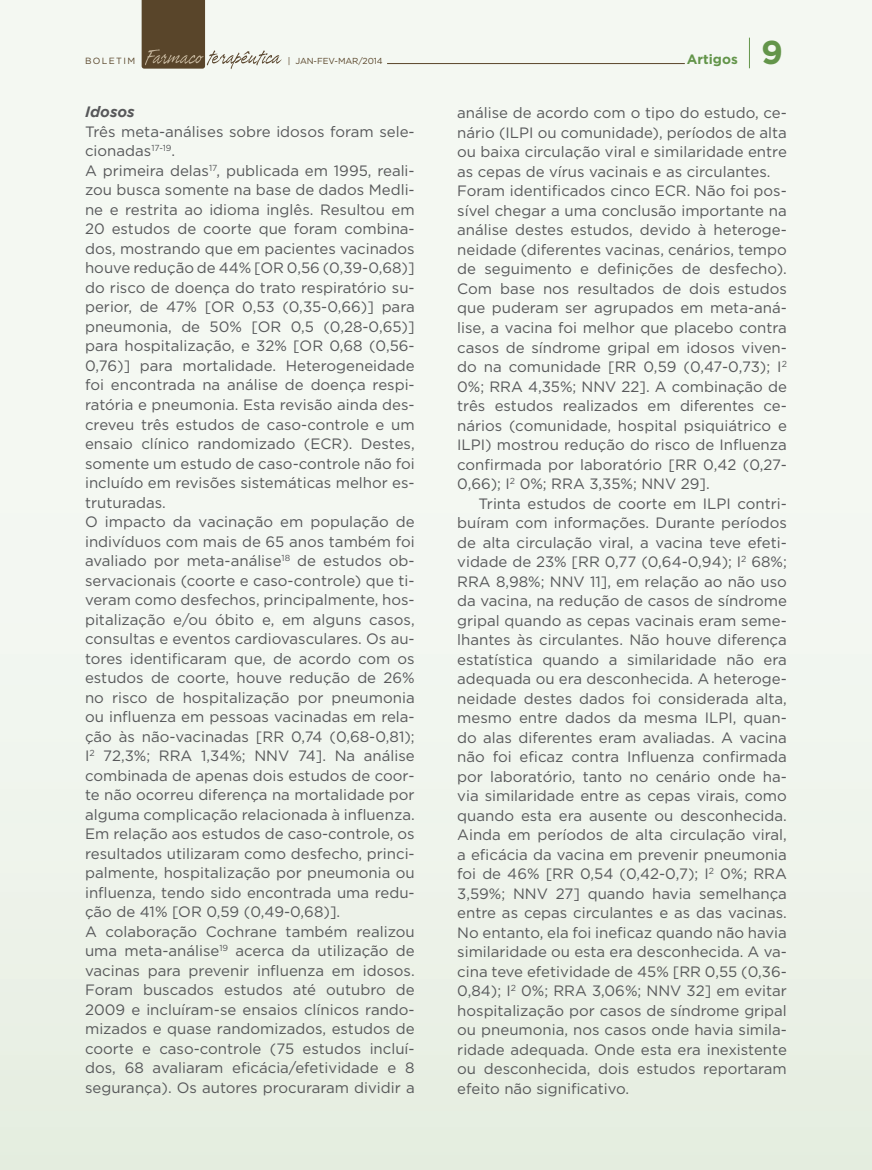
<style>
.page{position:relative;width:872px;height:1170px;background:#fff}
.page>*{position:absolute;margin:0;border:0;box-sizing:border-box;transform-origin:0 0}
.t1{font:700 33px "Gotham";color:#63954a}
.t2{font:15px/19.5px "Gotham";color:#57585a}
.t3{font:italic 700 15px "Gotham";color:#57585a}
.t4{font:700 13.5px "Gotham";color:#63954a}
.t5{font:9px "Gotham";letter-spacing:.15em;color:#59452a}
.t6{font:8.7px "Gotham";letter-spacing:-.01em;color:#59452a}
</style>
<div class="page">
<div style="left:0;top:0;width:872px;height:1169px;background:linear-gradient(to right,#f0f5ee,#f0f5ee)"></div>
<svg style="left:142px;top:0;width:140px;height:69px"></svg>
<hr style="left:749px;top:38px;width:1px;height:30px;background:#63954a">
<hr style="left:387px;top:63px;width:298px;height:1px;background:#59452a">
<p class="t5" style="left:85px;top:55px;width:52px">BOLETIM</p>
<p class="t6" style="left:288px;top:55px;width:96px">| JAN-FEV-MAR/2014</p>
<p class="t4" style="left:687px;top:50px;width:52px">Artigos</p>
<h1 class="t1" style="left:761px;top:30px;width:23px">9</h1>
<p class="t3" style="left:85px;top:103px;width:51px">Idosos</p>
<p class="t2" style="left:85px;top:121px;width:331px">Três meta-análises sobre idosos foram sele&shy;cionadas<sup>17-19</sup>.<br>A primeira delas<sup>17</sup>, publicada em 1995, reali&shy;zou busca somente na base de dados Medli&shy;ne e restrita ao idioma inglês. Resultou em 20 estudos de coorte que foram combina&shy;dos, mostrando que em pacientes vacinados houve redução de 44% [OR 0,56 (0,39-0,68)] do risco de doença do trato respiratório su&shy;perior, de 47% [OR 0,53 (0,35-0,66)] para pneumonia, de 50% [OR 0,5 (0,28-0,65)] para hospitalização, e 32% [OR 0,68 (0,56- 0,76)] para mortalidade. Heterogeneidade foi encontrada na análise de doença respi&shy;ratória e pneumonia. Esta revisão ainda des&shy;creveu três estudos de caso-controle e um ensaio clínico randomizado (ECR). Destes, somente um estudo de caso-controle não foi incluído em revisões sistemáticas melhor es&shy;truturadas.<br>O impacto da vacinação em população de indivíduos com mais de 65 anos também foi avaliado por meta-análise<sup>18</sup> de estudos ob&shy;servacionais (coorte e caso-controle) que ti&shy;veram como desfechos, principalmente, hos&shy;pitalização e/ou óbito e, em alguns casos, consultas e eventos cardiovasculares. Os au&shy;tores identificaram que, de acordo com os estudos de coorte, houve redução de 26% no risco de hospitalização por pneumonia ou influenza em pessoas vacinadas em rela&shy;ção às não-vacinadas [RR 0,74 (0,68-0,81); I<sup>2</sup> 72,3%; RRA 1,34%; NNV 74]. Na análise combinada de apenas dois estudos de coor&shy;te não ocorreu diferença na mortalidade por alguma complicação relacionada à influenza.<br>Em relação aos estudos de caso-controle, os resultados utilizaram como desfecho, princi&shy;palmente, hospitalização por pneumonia ou influenza, tendo sido encontrada uma redu&shy;ção de 41% [OR 0,59 (0,49-0,68)].<br>A colaboração Cochrane também realizou uma meta-análise<sup>19</sup> acerca da utilização de vacinas para prevenir influenza em idosos.<br>Foram buscados estudos até outubro de 2009 e incluíram-se ensaios clínicos rando&shy;mizados e quase randomizados, estudos de coorte e caso-controle (75 estudos incluí&shy;dos, 68 avaliaram eficácia/efetividade e 8 segurança). Os autores procuraram dividir a</p>
<p class="t2" style="left:457px;top:103px;width:331px">análise de acordo com o tipo do estudo, ce&shy;nário (ILPI ou comunidade), períodos de alta ou baixa circulação viral e similaridade entre as cepas de vírus vacinais e as circulantes.<br>Foram identificados cinco ECR. Não foi pos&shy;sível chegar a uma conclusão importante na análise destes estudos, devido à heteroge&shy;neidade (diferentes vacinas, cenários, tempo de seguimento e definições de desfecho).<br>Com base nos resultados de dois estudos que puderam ser agrupados em meta-aná&shy;lise, a vacina foi melhor que placebo contra casos de síndrome gripal em idosos viven&shy;do na comunidade [RR 0,59 (0,47-0,73); I<sup>2<br></sup>0%; RRA 4,35%; NNV 22]. A combinação de três estudos realizados em diferentes ce&shy;nários (comunidade, hospital psiquiátrico e ILPI) mostrou redução do risco de Influenza confirmada por laboratório [RR 0,42 (0,27- 0,66); I<sup>2</sup> 0%; RRA 3,35%; NNV 29].</p>
<p class="t2" style="left:457px;top:493px;width:331px;text-align:justify;text-indent:21px">Trinta estudos de coorte em ILPI contri&shy;buíram com informações. Durante períodos de alta circulação viral, a vacina teve efeti&shy;vidade de 23% [RR 0,77 (0,64-0,94); I<sup>2</sup> 68%; RRA 8,98%; NNV 11], em relação ao não uso da vacina, na redução de casos de síndrome gripal quando as cepas vacinais eram seme&shy;lhantes às circulantes. Não houve diferença estatística quando a similaridade não era adequada ou era desconhecida. A heteroge&shy;neidade destes dados foi considerada alta, mesmo entre dados da mesma ILPI, quan&shy;do alas diferentes eram avaliadas. A vacina não foi eficaz contra Influenza confirmada por laboratório, tanto no cenário onde ha&shy;via similaridade entre as cepas virais, como quando esta era ausente ou desconhecida.<br>Ainda em períodos de alta circulação viral, a eficácia da vacina em prevenir pneumonia foi de 46% [RR 0,54 (0,42-0,7); I<sup>2</sup> 0%; RRA 3,59%; NNV 27] quando havia semelhança entre as cepas circulantes e as das vacinas.<br>No entanto, ela foi ineficaz quando não havia similaridade ou esta era desconhecida. A va&shy;cina teve efetividade de 45% [RR 0,55 (0,36- 0,84); I<sup>2</sup> 0%; RRA 3,06%; NNV 32] em evitar hospitalização por casos de síndrome gripal ou pneumonia, nos casos onde havia simila&shy;ridade adequada. Onde esta era inexistente ou desconhecida, dois estudos reportaram efeito não significativo.</p>
</div>
